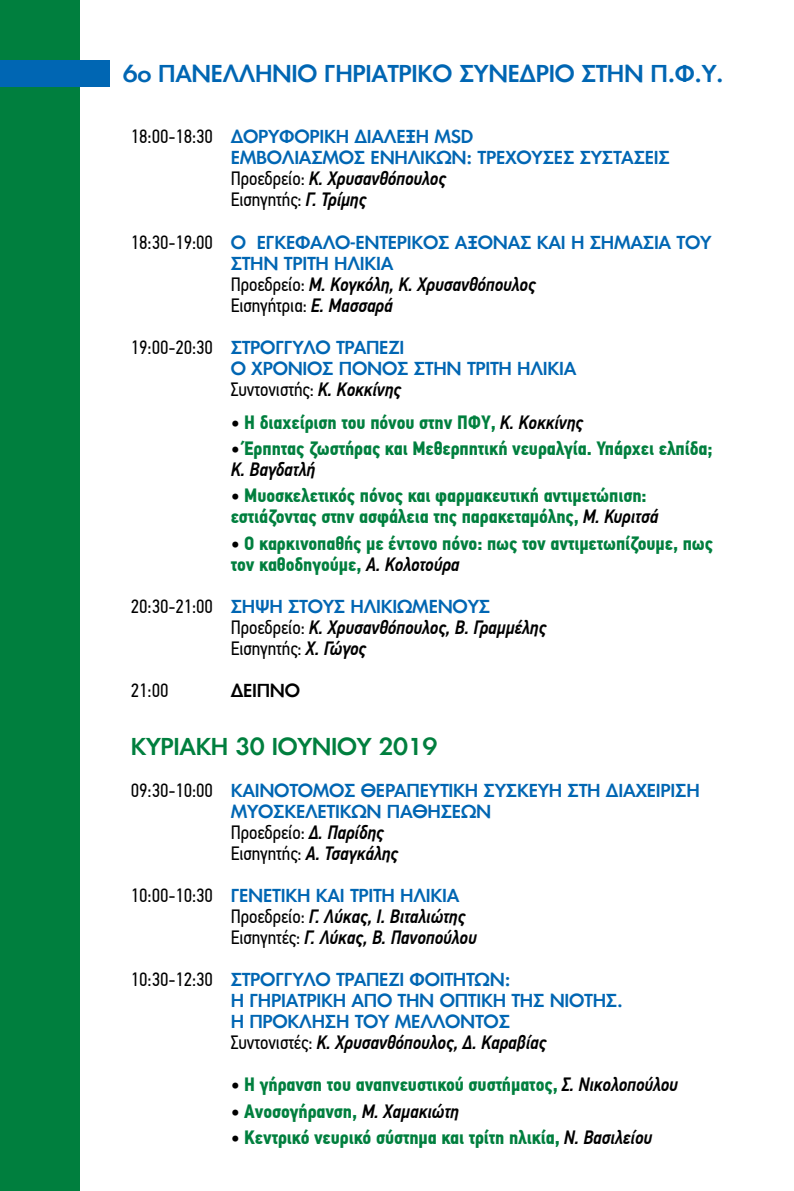
<style>
.page{position:relative;width:794px;height:1191px;background:#fff}
.page>*{position:absolute;margin:0;border:0;box-sizing:border-box;transform-origin:0 0}
.t1{font:500 22.75px "PF Futura Neu";letter-spacing:-.015em;color:#0066b3}
.t2{font:500 22.75px "PF Futura Neu";letter-spacing:-.015em;color:#007f3e}
.t3{font:700 19.25px/21px "PF Din Text Cond Pro";letter-spacing:-.005em;color:#007f3e}
.t4{font:italic 500 19.25px/21px "PF Din Text Cond Pro";letter-spacing:-.005em;color:#000}
.t5{font:19.25px/21px "PF Din Text Cond Pro";letter-spacing:-.005em;color:#000}
.t6{font:500 17.5px/21px "PF Futura Neu";letter-spacing:-.015em;color:#0066b3}
.t7{font:500 17.5px "PF Futura Neu";letter-spacing:-.015em;color:#000}
.s1{font-family:"PF Din Text Cond Pro";font-weight:400;font-size:19.25px;color:#000}
.s2{font-weight:400;font-style:normal}
.s3{font-weight:500;font-style:italic}
.s4{color:#000}
.s5{font-weight:500;font-style:italic;color:#000}
</style>
<div class="page">
<div style="left:0;top:0;width:79px;height:1191px;background:#007f3e"></div>
<div style="left:0;top:61px;width:109px;height:26px;background:#0066b3"></div>
<h1 class="t1" style="left:123px;top:59px;width:602px">6ο ΠΑΝΕΛΛΗΝΙΟ ΓΗΡΙΑΤΡΙΚΟ ΣΥΝΕΔΡΙΟ ΣΤΗΝ Π.Φ.Υ.</h1>
<p class="t6" style="left:231px;top:126px;width:441px;text-indent:-100px"><span class="s1">18:00-18:30</span> ΔΟΡΥΦΟΡΙΚΗ ΔΙΑΛΕΞΗ MSD<br>ΕΜΒΟΛΙΑΣΜΟΣ ΕΝΗΛΙΚΩΝ: ΤΡΕΧΟΥΣΕΣ ΣΥΣΤΑΣΕΙΣ</p>
<p class="t4" style="left:231px;top:169px;width:217px"><span class="s2">Προεδρείο:</span> Κ. Χρυσανθόπουλος<br><span class="s2">Εισηγητής:</span> Γ. Τρίμης</p>
<p class="t6" style="left:231px;top:231px;width:482px;text-indent:-100px"><span class="s1">18:30-19:00</span> Ο ΕΓΚΕΦΑΛΟ-ΕΝΤΕΡΙΚΟΣ ΑΞΟΝΑΣ ΚΑΙ Η ΣΗΜΑΣΙΑ ΤΟΥ<br>ΣΤΗΝ ΤΡΙΤΗ ΗΛΙΚΙΑ</p>
<p class="t4" style="left:231px;top:274px;width:306px"><span class="s2">Προεδρείο:</span> Μ. Κογκόλη, Κ. Χρυσανθόπουλος<br><span class="s2">Εισηγήτρια:</span> Ε. Μασσαρά</p>
<p class="t6" style="left:231px;top:336px;width:347px;text-indent:-100px"><span class="s1">19:00-20:30</span> ΣΤΡΟΓΓΥΛΟ ΤΡΑΠΕΖΙ<br>Ο ΧΡΟΝΙΟΣ ΠΟΝΟΣ ΣΤΗΝ ΤΡΙΤΗ ΗΛΙΚΙΑ</p>
<p class="t5" style="left:231px;top:378px;width:172px">Συντονιστής: <span class="s3">Κ. Κοκκίνης</span></p>
<p class="t3" style="left:231px;top:412px;width:354px"><span class="s4">•</span> Η διαχείριση του πόνου στην ΠΦΥ, <span class="s5">Κ. Κοκκίνης</span></p>
<p class="t3" style="left:231px;top:438px;width:483px"><span class="s4">•</span> Έρπητας ζωστήρας και Μεθερπητική νευραλγία. Υπάρχει ελπίδα;<br><span class="s5">Κ. Βαγδατλή</span></p>
<p class="t3" style="left:231px;top:485px;width:429px"><span class="s4">•</span> Μυοσκελετικός πόνος και φαρμακευτική αντιμετώπιση: εστιάζοντας στην ασφάλεια της παρακεταμόλης, <span class="s5">Μ. Κυριτσά</span></p>
<p class="t3" style="left:231px;top:533px;width:484px"><span class="s4">•</span> Ο καρκινοπαθής με έντονο πόνο: πως τον αντιμετωπίζουμε, πως τον καθοδηγούμε, <span class="s5">Α. Κολοτούρα</span></p>
<p class="t6" style="left:131px;top:595px;width:361px"><span class="s1">20:30-21:00</span> ΣΗΨΗ ΣΤΟΥΣ ΗΛΙΚΙΩΜΕΝΟΥΣ</p>
<p class="t4" style="left:231px;top:617px;width:317px"><span class="s2">Προεδρείο:</span> Κ. Χρυσανθόπουλος, Β. Γραμμέλης<br><span class="s2">Εισηγητής:</span> Χ. Γώγος</p>
<p class="t5" style="left:131px;top:679px;width:39px">21:00</p>
<p class="t7" style="left:231px;top:678px;width:71px">ΔΕΙΠΝΟ</p>
<h1 class="t2" style="left:131px;top:731px;width:308px">ΚΥΡΙΑΚΗ 30 ΙΟΥΝΙΟΥ 2019</h1>
<p class="t6" style="left:231px;top:780px;width:470px;text-indent:-100px"><span class="s1">09:30-10:00</span> ΚΑΙΝΟΤΟΜΟΣ ΘΕΡΑΠΕΥΤΙΚΗ ΣΥΣΚΕΥΗ ΣΤΗ ΔΙΑΧΕΙΡΙΣΗ<br>ΜΥΟΣΚΕΛΕΤΙΚΩΝ ΠΑΘΗΣΕΩΝ</p>
<p class="t5" style="left:231px;top:822px;width:169px">Προεδρείο: <span class="s3">Δ. Παρίδης<br></span>Εισηγητής: <span class="s3">Α. Τσαγκάλης</span></p>
<p class="t6" style="left:131px;top:885px;width:330px"><span class="s1">10:00-10:30</span> ΓΕΝΕΤΙΚΗ ΚΑΙ ΤΡΙΤΗ ΗΛΙΚΙΑ</p>
<p class="t4" style="left:231px;top:906px;width:248px"><span class="s2">Προεδρείο:</span> Γ. Λύκας, Ι. Βιταλιώτης<br><span class="s2">Εισηγητές:</span> Γ. Λύκας, Β. Πανοπούλου</p>
<p class="t6" style="left:231px;top:969px;width:394px;text-indent:-100px"><span class="s1">10:30-12:30</span> ΣΤΡΟΓΓΥΛΟ ΤΡΑΠΕΖΙ ΦΟΙΤΗΤΩΝ:<br>Η ΓΗΡΙΑΤΡΙΚΗ ΑΠΟ ΤΗΝ ΟΠΤΙΚΗ ΤΗΣ ΝΙΟΤΗΣ.<br>Η ΠΡΟΚΛΗΣΗ ΤΟΥ ΜΕΛΛΟΝΤΟΣ</p>
<p class="t4" style="left:231px;top:1032px;width:317px"><span class="s2">Συντονιστές:</span> Κ. Χρυσανθόπουλος, Δ. Καραβίας</p>
<p class="t3" style="left:231px;top:1074px;width:449px"><span class="s4">•</span> Η γήρανση του αναπνευστικού συστήματος, <span class="s5">Σ. Νικολοπούλου</span></p>
<p class="t3" style="left:231px;top:1100px;width:230px"><span class="s4">•</span> Ανοσογήρανση, <span class="s5">Μ. Χαμακιώτη</span></p>
<p class="t3" style="left:231px;top:1127px;width:423px"><span class="s4">•</span> Κεντρικό νευρικό σύστημα και τρίτη ηλικία, <span class="s5">Ν. Βασιλείου</span></p>
</div>
